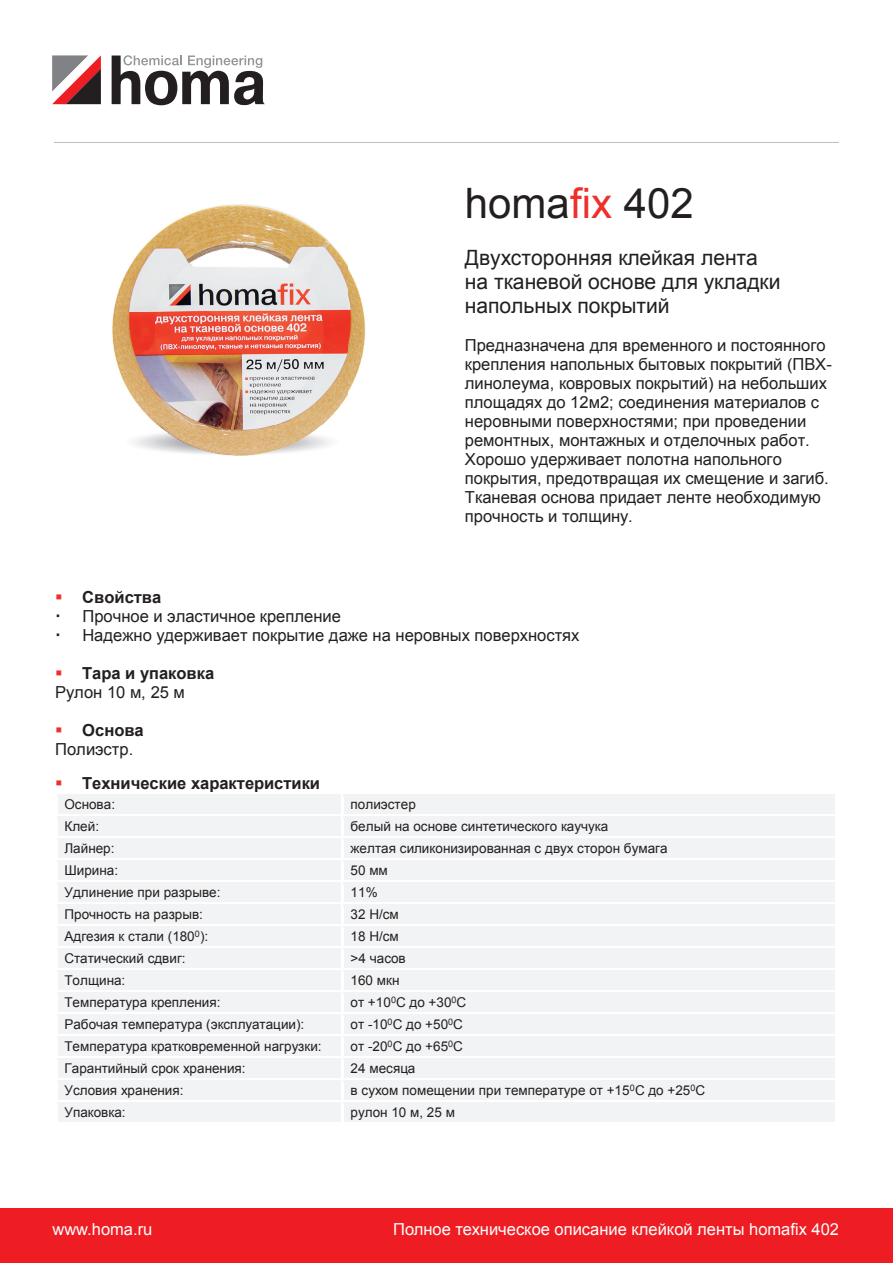
<style>
.page{position:relative;width:893px;height:1263px;background:#fff}
.page>*{position:absolute;margin:0;border:0;box-sizing:border-box;transform-origin:0 0}
.t1{font:42px "Arial";color:#231f20}
.t2{font:21px/24.2px "Arial";color:#231f20}
.t3{font:16.5px/18.9px "Arial";color:#231f20}
.t4{font:16.5px "Arial";color:#fff}
.t5{font:700 16.5px/19px "Arial";color:#231f20}
.t6{font:13.5px "Arial";color:#231f20}
.s1{color:#ee2f2c}
.s2{font-weight:700}
.s3{font-weight:400}
</style>
<div class="page">
<div style="left:58px;top:795px;width:283px;height:19px;background:#f2f3f4"></div>
<div style="left:344px;top:795px;width:492px;height:19px;background:#f2f3f4"></div>
<hr style="left:57px;top:794px;width:284px;height:3px;background:#f2f3f4">
<hr style="left:344px;top:794px;width:492px;height:3px;background:#f2f3f4">
<hr style="left:56px;top:812px;width:286px;height:2px;background:#f2f3f4">
<hr style="left:341px;top:797px;width:3px;height:17px;background:#fff">
<div style="left:58px;top:817px;width:283px;height:19px;background:#f2f3f4"></div>
<div style="left:344px;top:817px;width:492px;height:19px;background:#f2f3f4"></div>
<hr style="left:57px;top:816px;width:284px;height:3px;background:#f2f3f4">
<hr style="left:344px;top:816px;width:492px;height:3px;background:#f2f3f4">
<hr style="left:56px;top:834px;width:286px;height:2px;background:#f2f3f4">
<hr style="left:341px;top:819px;width:3px;height:17px;background:#fff">
<div style="left:58px;top:839px;width:283px;height:19px;background:#f2f3f4"></div>
<div style="left:344px;top:839px;width:492px;height:19px;background:#f2f3f4"></div>
<hr style="left:57px;top:839px;width:284px;height:2px;background:#f2f3f4">
<hr style="left:56px;top:856px;width:286px;height:2px;background:#f2f3f4">
<hr style="left:341px;top:841px;width:3px;height:17px;background:#fff">
<div style="left:58px;top:861px;width:283px;height:19px;background:#f2f3f4"></div>
<div style="left:344px;top:861px;width:492px;height:19px;background:#f2f3f4"></div>
<hr style="left:57px;top:861px;width:284px;height:2px;background:#f2f3f4">
<hr style="left:56px;top:878px;width:286px;height:2px;background:#f2f3f4">
<hr style="left:341px;top:863px;width:3px;height:17px;background:#fff">
<div style="left:58px;top:882px;width:283px;height:20px;background:#f2f3f4"></div>
<div style="left:344px;top:882px;width:492px;height:20px;background:#f2f3f4"></div>
<hr style="left:57px;top:882px;width:284px;height:3px;background:#f2f3f4">
<hr style="left:56px;top:900px;width:286px;height:2px;background:#f2f3f4">
<hr style="left:341px;top:885px;width:3px;height:17px;background:#fff">
<div style="left:58px;top:904px;width:283px;height:20px;background:#f2f3f4"></div>
<div style="left:344px;top:904px;width:492px;height:20px;background:#f2f3f4"></div>
<hr style="left:57px;top:904px;width:284px;height:3px;background:#f2f3f4">
<hr style="left:56px;top:922px;width:286px;height:2px;background:#f2f3f4">
<hr style="left:341px;top:907px;width:3px;height:17px;background:#fff">
<div style="left:58px;top:926px;width:283px;height:20px;background:#f2f3f4"></div>
<div style="left:344px;top:926px;width:492px;height:20px;background:#f2f3f4"></div>
<hr style="left:57px;top:926px;width:284px;height:3px;background:#f2f3f4">
<hr style="left:56px;top:944px;width:286px;height:2px;background:#f2f3f4">
<hr style="left:341px;top:929px;width:3px;height:17px;background:#fff">
<div style="left:58px;top:948px;width:283px;height:20px;background:#f2f3f4"></div>
<div style="left:344px;top:948px;width:492px;height:20px;background:#f2f3f4"></div>
<hr style="left:57px;top:948px;width:284px;height:3px;background:#f2f3f4">
<hr style="left:56px;top:966px;width:286px;height:2px;background:#f2f3f4">
<hr style="left:341px;top:951px;width:3px;height:17px;background:#fff">
<div style="left:58px;top:970px;width:283px;height:20px;background:#f2f3f4"></div>
<div style="left:344px;top:970px;width:492px;height:20px;background:#f2f3f4"></div>
<hr style="left:57px;top:970px;width:284px;height:2px;background:#f2f3f4">
<hr style="left:56px;top:988px;width:286px;height:2px;background:#f2f3f4">
<hr style="left:341px;top:972px;width:3px;height:18px;background:#fff">
<div style="left:58px;top:992px;width:283px;height:20px;background:#f2f3f4"></div>
<div style="left:344px;top:992px;width:492px;height:20px;background:#f2f3f4"></div>
<hr style="left:57px;top:992px;width:284px;height:2px;background:#f2f3f4">
<hr style="left:56px;top:1010px;width:286px;height:2px;background:#f2f3f4">
<hr style="left:341px;top:994px;width:3px;height:18px;background:#fff">
<div style="left:58px;top:1014px;width:283px;height:20px;background:#f2f3f4"></div>
<div style="left:344px;top:1014px;width:492px;height:20px;background:#f2f3f4"></div>
<hr style="left:57px;top:1014px;width:284px;height:2px;background:#f2f3f4">
<hr style="left:56px;top:1032px;width:286px;height:2px;background:#f2f3f4">
<hr style="left:341px;top:1016px;width:3px;height:18px;background:#fff">
<div style="left:58px;top:1036px;width:283px;height:20px;background:#f2f3f4"></div>
<div style="left:344px;top:1036px;width:492px;height:20px;background:#f2f3f4"></div>
<hr style="left:57px;top:1036px;width:284px;height:2px;background:#f2f3f4">
<hr style="left:56px;top:1054px;width:286px;height:2px;background:#f2f3f4">
<hr style="left:341px;top:1038px;width:3px;height:18px;background:#fff">
<div style="left:58px;top:1058px;width:283px;height:20px;background:#f2f3f4"></div>
<div style="left:344px;top:1058px;width:492px;height:20px;background:#f2f3f4"></div>
<hr style="left:57px;top:1058px;width:284px;height:2px;background:#f2f3f4">
<hr style="left:56px;top:1076px;width:286px;height:2px;background:#f2f3f4">
<hr style="left:341px;top:1060px;width:3px;height:18px;background:#fff">
<div style="left:58px;top:1080px;width:283px;height:20px;background:#f2f3f4"></div>
<div style="left:344px;top:1080px;width:492px;height:20px;background:#f2f3f4"></div>
<hr style="left:57px;top:1080px;width:284px;height:2px;background:#f2f3f4">
<hr style="left:56px;top:1098px;width:286px;height:2px;background:#f2f3f4">
<hr style="left:341px;top:1082px;width:3px;height:18px;background:#fff">
<div style="left:58px;top:1102px;width:283px;height:20px;background:#f2f3f4"></div>
<div style="left:344px;top:1102px;width:492px;height:20px;background:#f2f3f4"></div>
<hr style="left:57px;top:1102px;width:284px;height:2px;background:#f2f3f4">
<hr style="left:56px;top:1120px;width:286px;height:2px;background:#f2f3f4">
<svg style="left:56px;top:812px;width:1px;height:310px"></svg>
<hr style="left:341px;top:1104px;width:3px;height:18px;background:#fff">
<svg style="left:112px;top:55px;width:153px;height:50px"></svg>
<svg style="left:52px;top:55px;width:49px;height:49px"></svg>
<hr style="left:54px;top:142px;width:785px;height:1px;background:#bcbdc0">
<div style="left:0;top:1209px;width:893px;height:54px;background:#ee1d23"></div>
<img style="left:112px;top:204px;width:254px;height:252px">
<h1 class="t1" style="left:465px;top:176px;width:230px">homa<span class="s1">fix</span> 402</h1>
<h2 class="t2" style="left:465px;top:246px;width:317px">Двухсторонняя клейкая лента на тканевой основе для укладки напольных покрытий</h2>
<p class="t3" style="left:465px;top:336px;width:369px">Предназначена для временного и постоянного крепления напольных бытовых покрытий (ПВХ&shy;линолеума, ковровых покрытий) на небольших площадях до 12м2; соединения материалов с неровными поверхностями; при проведении ремонтных, монтажных и отделочных работ.<br>Хорошо удерживает полотна напольного покрытия, предотвращая их смещение и загиб.<br>Тканевая основа придает ленте необходимую прочность и толщину.</p>
<p class="t3" style="left:82px;top:588px;width:499px;text-indent:-27px"><span class="s1">▪</span> <span class="s2">Свойства<br></span>Прочное и эластичное крепление<br>Надежно удерживает покрытие даже на неровных поверхностях</p>
<p class="t5" style="left:55px;top:664px;width:161px"><span class="s1">▪</span> Тара и упаковка<br><span class="s3">Рулон 10 м, 25 м</span></p>
<p class="t3" style="left:55px;top:720px;width:90px"><span class="s1">▪</span> <span class="s2">Основа<br></span>Полиэстр.</p>
<p class="t5" style="left:55px;top:774px;width:266px"><span class="s1">▪</span> Технические характеристики</p>
<p class="t6" style="left:64px;top:796px;width:52px">Основа:</p>
<p class="t6" style="left:351px;top:796px;width:67px">полиэстер</p>
<p class="t6" style="left:64px;top:818px;width:36px">Клей:</p>
<p class="t6" style="left:351px;top:818px;width:259px">белый на основе синтетического каучука</p>
<p class="t6" style="left:64px;top:840px;width:52px">Лайнер:</p>
<p class="t6" style="left:351px;top:840px;width:319px">желтая силиконизированная с двух сторон бумага</p>
<p class="t6" style="left:64px;top:862px;width:55px">Ширина:</p>
<p class="t6" style="left:351px;top:862px;width:39px">50 мм</p>
<p class="t6" style="left:64px;top:884px;width:158px">Удлинение при разрыве:</p>
<p class="t6" style="left:351px;top:884px;width:29px">11%</p>
<p class="t6" style="left:64px;top:906px;width:140px">Прочность на разрыв:</p>
<p class="t6" style="left:351px;top:906px;width:50px">32 Н/см</p>
<p class="t6" style="left:64px;top:928px;width:145px">Адгезия к стали (180<sup>0</sup>):</p>
<p class="t6" style="left:351px;top:928px;width:50px">18 Н/см</p>
<p class="t6" style="left:64px;top:950px;width:123px">Статический сдвиг:</p>
<p class="t6" style="left:351px;top:950px;width:57px">&gt;4 часов</p>
<p class="t6" style="left:64px;top:971px;width:62px">Толщина:</p>
<p class="t6" style="left:351px;top:971px;width:50px">160 мкн</p>
<p class="t6" style="left:64px;top:993px;width:158px">Температура крепления:</p>
<p class="t6" style="left:351px;top:993px;width:117px">от +10<sup>0</sup>С до +30<sup>0</sup>С</p>
<p class="t6" style="left:64px;top:1015px;width:241px">Рабочая температура (эксплуатации):</p>
<p class="t6" style="left:351px;top:1015px;width:114px">от -10<sup>0</sup>С до +50<sup>0</sup>С</p>
<p class="t6" style="left:64px;top:1037px;width:259px">Температура кратковременной нагрузки:</p>
<p class="t6" style="left:351px;top:1037px;width:114px">от -20<sup>0</sup>С до +65<sup>0</sup>С</p>
<p class="t6" style="left:64px;top:1059px;width:183px">Гарантийный срок хранения:</p>
<p class="t6" style="left:351px;top:1059px;width:66px">24 месяца</p>
<p class="t6" style="left:64px;top:1082px;width:121px">Условия хранения:</p>
<p class="t6" style="left:351px;top:1082px;width:356px">в сухом помещении при температуре от +15<sup>0</sup>С до +25<sup>0</sup>С</p>
<p class="t6" style="left:64px;top:1103px;width:63px">Упаковка:</p>
<p class="t6" style="left:351px;top:1103px;width:106px">рулон 10 м, 25 м</p>
<p class="t4" style="left:52px;top:1218px;width:101px">www.homa.ru</p>
<p class="t4" style="left:393px;top:1218px;width:447px">Полное техническое описание клейкой ленты homafix 402</p>
</div>
